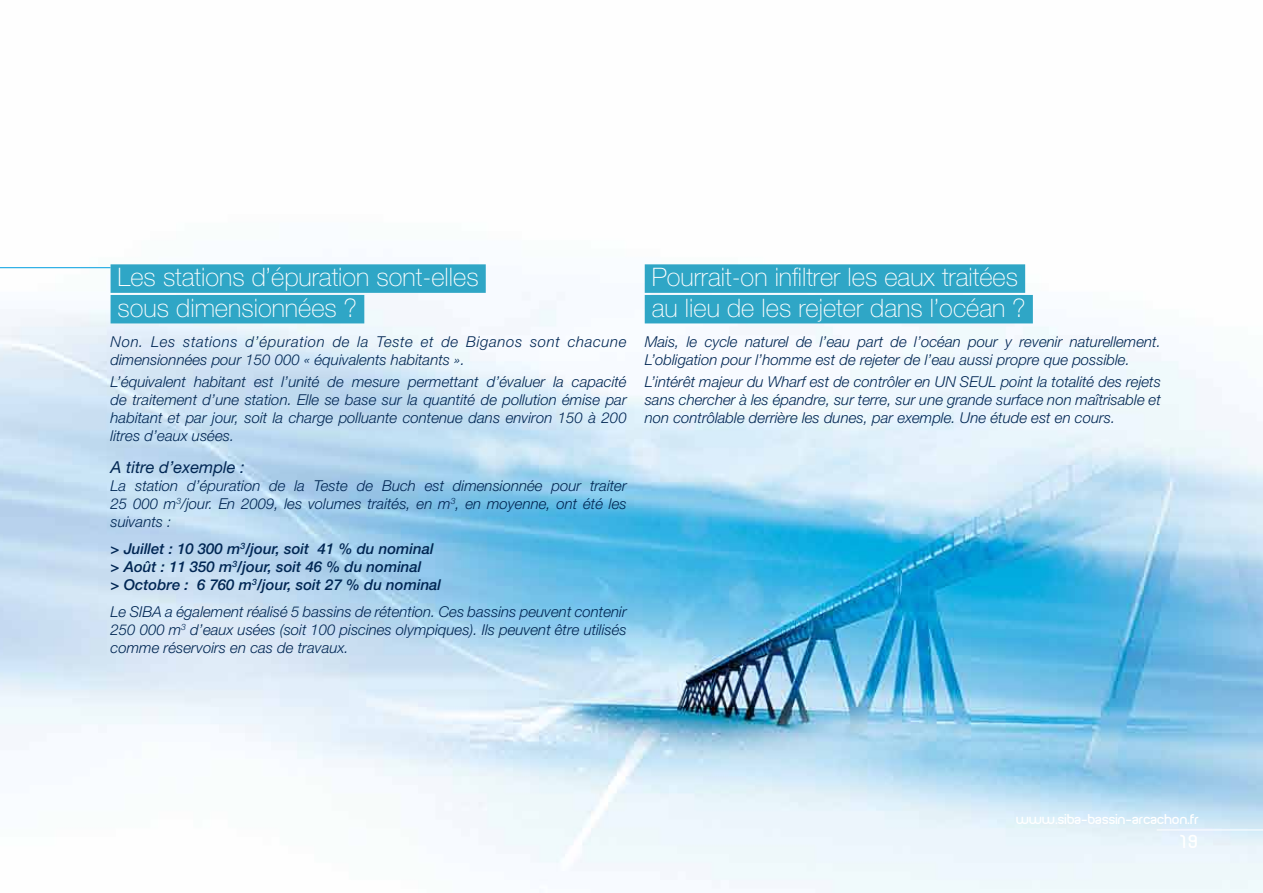
<style>
.page{position:relative;width:1263px;height:893px;background:#fff}
.page>*{position:absolute;margin:0;border:0;box-sizing:border-box;transform-origin:0 0}
.t1{font:100 25.5px/30.6px "Helvetica Neue LT Std";color:#fff}
.t2{font:18px "Planet Estyle";color:#fff}
.t3{font:italic 16.5px "Helvetica Neue LT Std";color:#002653}
.t4{font:italic 300 15px/18px "Helvetica Neue LT Std";color:#002653;text-align:justify}
.t5{font:italic 500 15px/18px "Helvetica Neue LT Std";color:#002653}
.t6{font:italic 300 15px/18px "Helvetica Neue LT Std";letter-spacing:.04em;color:#002653}
.t7{font:13.5px "Planet Estyle";color:#fff}
</style>
<div class="page">
<img style="left:0;top:264px;width:1263px;height:629px">
<hr style="left:0;top:267px;width:111px;height:1px;background:#009ee0">
<div style="left:111px;top:264px;width:375px;height:29px;background:#2fa6c6"></div>
<div style="left:111px;top:295px;width:253px;height:28px;background:#2fa6c6"></div>
<div style="left:645px;top:264px;width:380px;height:29px;background:#2fa6c6"></div>
<div style="left:645px;top:295px;width:388px;height:28px;background:#2fa6c6"></div>
<hr style="left:1157px;top:830px;width:106px;height:1px;background:#fff">
<h1 class="t1" style="left:118px;top:262px;width:362px">Les stations d’épuration sont-elles sous dimensionnées ?</h1>
<p class="t6" style="left:111px;top:332px;width:518px">Non. Les stations d’épuration de la Teste et de Biganos sont chacune dimensionnées pour 150 000 « équivalents habitants ».</p>
<p class="t4" style="left:111px;top:373px;width:518px">L’équivalent habitant est l’unité de mesure permettant d’évaluer la capacité de traitement d’une station. Elle se base sur la quantité de pollution émise par habitant et par jour, soit la charge polluante contenue dans environ 150 à 200 litres d’eaux usées.</p>
<p class="t3" style="left:111px;top:457px;width:136px">A titre d’exemple :</p>
<p class="t4" style="left:111px;top:476px;width:518px">La station d’épuration de la Teste de Buch est dimensionnée pour traiter 25 000 m<sup>3</sup>/jour. En 2009, les volumes traités, en m<sup>3</sup>, en moyenne, ont été les suivants :</p>
<p class="t5" style="left:111px;top:539px;width:332px">&gt; Juillet : 10 300 m<sup>3</sup>/jour, soit 41 % du nominal &gt; Août : 11 350 m<sup>3</sup>/jour, soit 46 % du nominal<br>&gt; Octobre : 6 760 m<sup>3</sup>/jour, soit 27 % du nominal</p>
<p class="t4" style="left:111px;top:602px;width:518px">Le SIBA a également réalisé 5 bassins de rétention. Ces bassins peuvent contenir 250 000 m<sup>3</sup> d’eaux usées (soit 100 piscines olympiques). Ils peuvent être utilisés comme réservoirs en cas de travaux.</p>
<h1 class="t1" style="left:652px;top:262px;width:375px">Pourrait-on infiltrer les eaux traitées au lieu de les rejeter dans l’océan ?</h1>
<p class="t4" style="left:645px;top:332px;width:518px">Mais, le cycle naturel de l’eau part de l’océan pour y revenir naturellement.<br>L’obligation pour l’homme est de rejeter de l’eau aussi propre que possible.</p>
<p class="t4" style="left:645px;top:373px;width:518px">L’intérêt majeur du Wharf est de contrôler en UN SEUL point la totalité des rejets sans chercher à les épandre, sur terre, sur une grande surface non maîtrisable et non contrôlable derrière les dunes, par exemple. Une étude est en cours.</p>
<p class="t7" style="left:1016px;top:810px;width:184px">www.siba-bassin-arcachon.fr</p>
<p class="t2" style="left:1178px;top:830px;width:22px">19</p>
</div>
